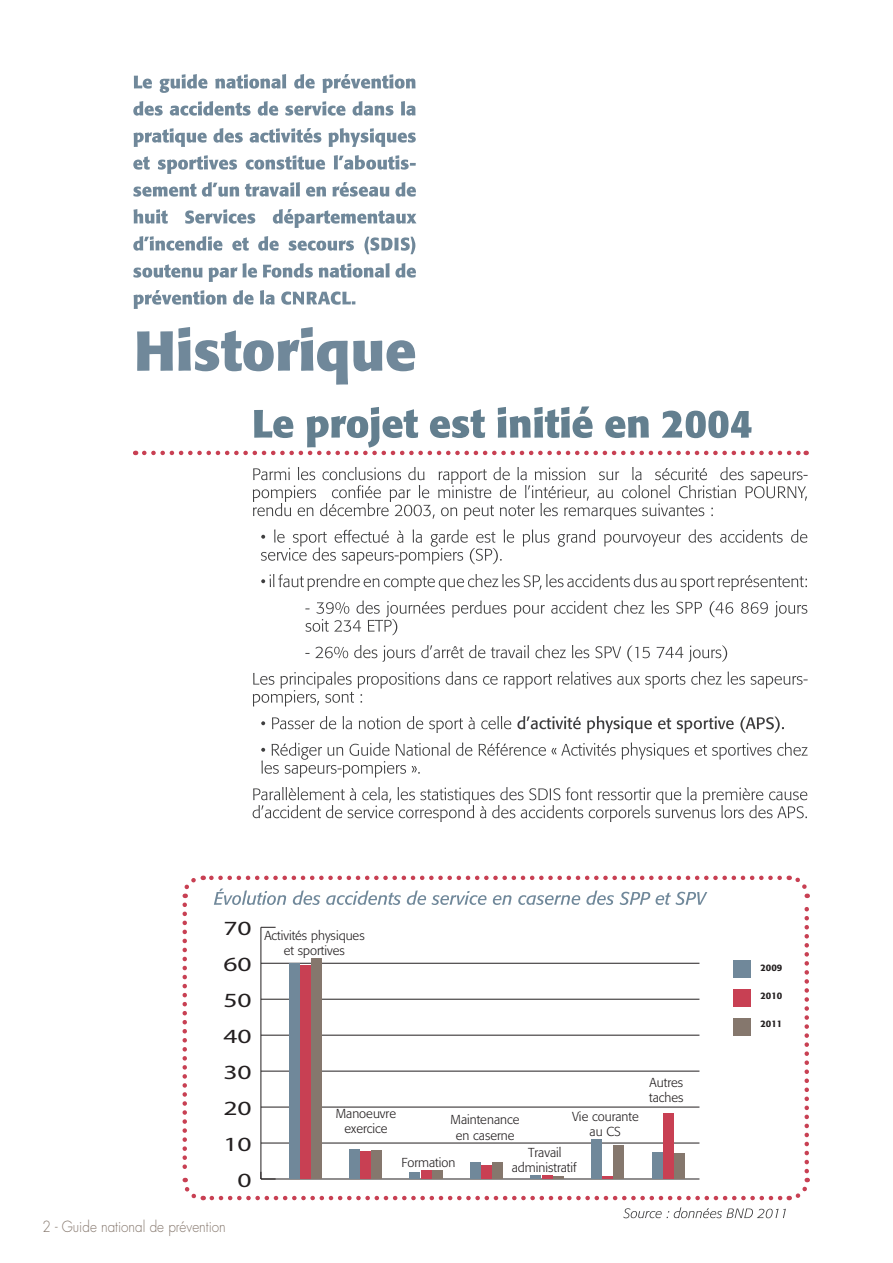
<style>
.page{position:relative;width:893px;height:1263px;background:#fff}
.page>*{position:absolute;margin:0;border:0;box-sizing:border-box;transform-origin:0 0}
.t1{font:20.25px "Myriad Pro";color:#231f20;scale:1.36 1}
.t2{font:300 15px "Futura";color:#85776d;scale:.9 1}
.t3{font:300 12.9px/15.5px "Formata";color:#231f20;text-align:center}
.t4{font:500 9.3px "Formata";color:#231f20}
</style>
<div class="page">
<svg style="left:134px;top:290px;width:221px;height:19px"></svg>
<svg style="left:133px;top:263px;width:283px;height:19px"></svg>
<svg style="left:133px;top:236px;width:282px;height:18px"></svg>
<svg style="left:134px;top:209px;width:282px;height:19px"></svg>
<svg style="left:133px;top:182px;width:283px;height:15px"></svg>
<svg style="left:133px;top:155px;width:283px;height:19px"></svg>
<svg style="left:134px;top:128px;width:282px;height:19px"></svg>
<svg style="left:133px;top:101px;width:282px;height:15px"></svg>
<svg style="left:134px;top:74px;width:281px;height:19px"></svg>
<svg style="left:137px;top:327px;width:278px;height:58px"></svg>
<svg style="left:144px;top:406px;width:663px;height:49px"></svg>
<svg style="left:253px;top:787px;width:554px;height:35px"></svg>
<svg style="left:261px;top:742px;width:547px;height:35px"></svg>
<svg style="left:261px;top:716px;width:523px;height:17px"></svg>
<svg style="left:253px;top:671px;width:555px;height:35px"></svg>
<svg style="left:305px;top:645px;width:422px;height:17px"></svg>
<svg style="left:305px;top:600px;width:502px;height:35px"></svg>
<svg style="left:261px;top:574px;width:546px;height:17px"></svg>
<svg style="left:261px;top:529px;width:546px;height:35px"></svg>
<svg style="left:253px;top:467px;width:555px;height:53px"></svg>
<svg style="left:182px;top:875px;width:628px;height:343px"></svg>
<h1 class="t1" style="left:223px;top:915px;width:22px">70</h1>
<h1 class="t1" style="left:223px;top:951px;width:22px">60</h1>
<h1 class="t1" style="left:223px;top:987px;width:22px">50</h1>
<h1 class="t1" style="left:223px;top:1023px;width:22px">40</h1>
<h1 class="t1" style="left:223px;top:1059px;width:22px">30</h1>
<h1 class="t1" style="left:223px;top:1095px;width:22px">20</h1>
<h1 class="t1" style="left:223px;top:1131px;width:22px">10</h1>
<p class="t2" style="left:43px;top:1217px;width:205px">2 - Guide national de prévention</p>
<h1 class="t1" style="left:238px;top:1167px;width:12px">0</h1>
<p class="t3" style="left:264px;top:928px;width:102px">Activités physiques et sportives</p>
<p class="t3" style="left:336px;top:1105px;width:62px">Manoeuvre exercice</p>
<p class="t3" style="left:572px;top:1108px;width:68px">Vie courante au CS</p>
<p class="t3" style="left:450px;top:1112px;width:70px">Maintenance en caserne</p>
<p class="t3" style="left:512px;top:1144px;width:66px">Travail administratif</p>
<p class="t3" style="left:401px;top:1154px;width:55px">Formation</p>
<p class="t3" style="left:649px;top:1074px;width:36px;text-align:left">Autres taches</p>
<p class="t4" style="left:760px;top:962px;width:23px">2009</p>
<p class="t4" style="left:760px;top:990px;width:23px">2010</p>
<p class="t4" style="left:760px;top:1018px;width:23px">2011</p>
</div>
